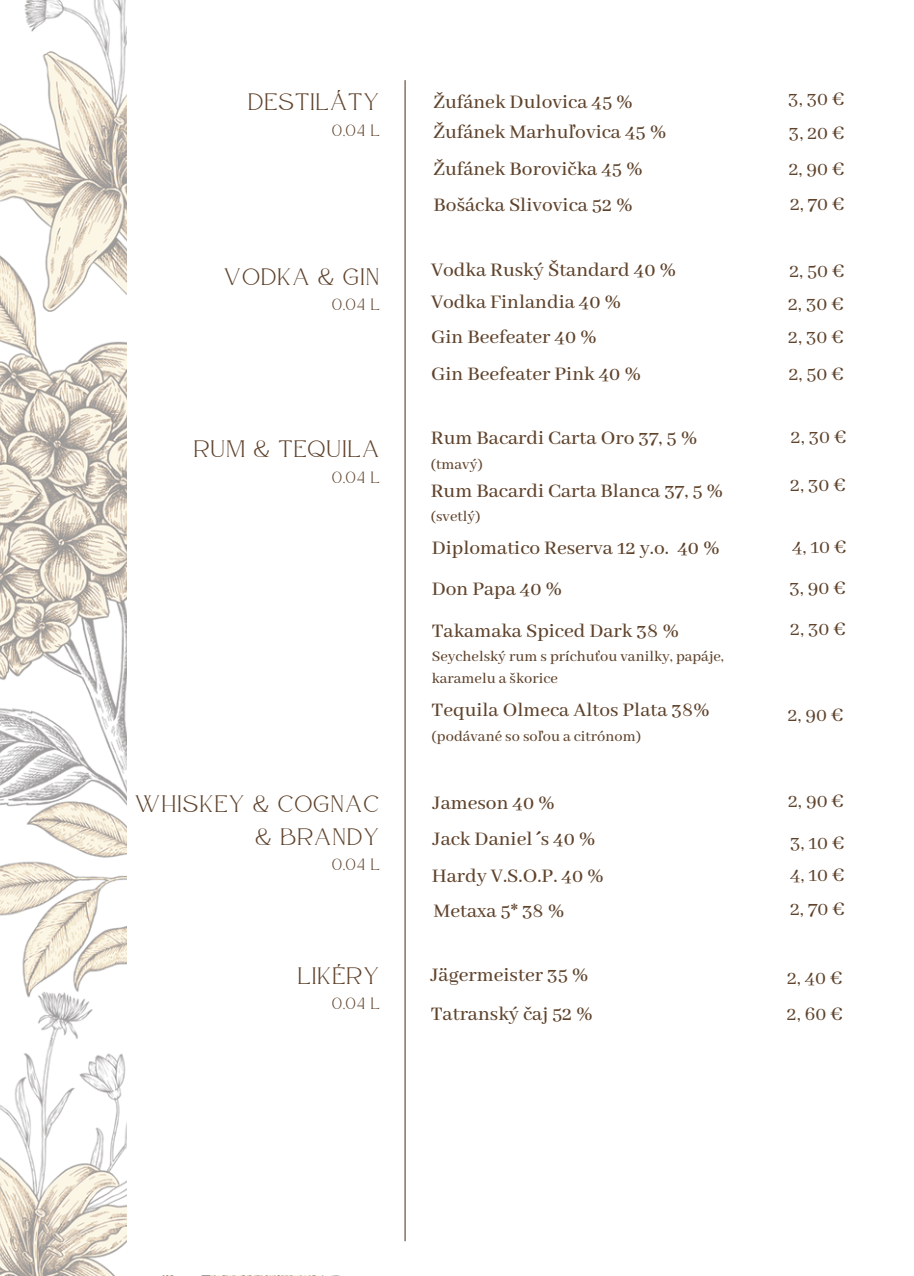
<style>
.page{position:relative;width:914px;height:1276px;background:#fff}
.page>*{position:absolute;margin:0;border:0;box-sizing:border-box;transform-origin:0 0}
.t1{font:23.7px/32.2px "Atteron";letter-spacing:.06em;color:#5f432c;text-align:right}
.t2{font:500 21.45px "Abhaya Libre";color:#5f432c}
.t3{font:21.45px "Abhaya Libre";color:#5f432c}
.t4{font:500 21.3px "Abhaya Libre";color:#5f432c}
.t5{font:21.3px "Abhaya Libre";color:#5f432c}
.t6{font:500 16.35px/22.2px "Abhaya Libre";color:#5f432c}
.t7{font:16.35px "Atteron";letter-spacing:.06em;color:#5f432c}
</style>
<div class="page">
<img style="left:0;top:1057px;width:127px;height:218px">
<img style="left:0;top:0;width:127px;height:1057px">
<hr style="left:404px;top:81px;width:2px;height:1160px;background:#5f432c">
<h4 class="t1" style="left:248px;top:86px;width:132px">DESTILÁTY</h4>
<h4 class="t7" style="left:332px;top:121px;width:49px">0,04 L</h4>
<h4 class="t2" style="left:433px;top:120px;width:235px">Žufánek Marhuľovica 45 %</h4>
<h5 class="t2" style="left:433px;top:157px;width:211px">Žufánek Borovička 45 %</h5>
<h5 class="t4" style="left:433px;top:193px;width:201px">Bošácka Slivovica 52 %</h5>
<h4 class="t4" style="left:433px;top:90px;width:201px">Žufánek Dulovica 45 %</h4>
<h5 class="t3" style="left:788px;top:87px;width:58px">3, 30 €</h5>
<h5 class="t3" style="left:789px;top:121px;width:57px">3, 20 €</h5>
<h5 class="t3" style="left:788px;top:157px;width:58px">2, 90 €</h5>
<h4 class="t5" style="left:790px;top:192px;width:56px">2, 70 €</h4>
<h4 class="t1" style="left:224px;top:260px;width:157px">VODKA &amp; GIN</h4>
<h4 class="t7" style="left:332px;top:295px;width:49px">0,04 L</h4>
<p class="t1" style="left:194px;top:433px;width:187px">RUM &amp; TEQUILA</p>
<p class="t7" style="left:332px;top:468px;width:49px">0,04 L</p>
<h3 class="t1" style="left:135px;top:788px;width:246px">WHISKEY &amp; COGNAC &amp; BRANDY</h3>
<h3 class="t7" style="left:332px;top:855px;width:49px">0,04 L</h3>
<h4 class="t1" style="left:298px;top:959px;width:83px">LIKÉRY</h4>
<h4 class="t7" style="left:332px;top:994px;width:49px">0,04 L</h4>
<h4 class="t2" style="left:431px;top:258px;width:247px">Vodka Ruský Štandard 40 %</h4>
<h5 class="t3" style="left:789px;top:258px;width:57px">2, 50 €</h5>
<h5 class="t2" style="left:431px;top:290px;width:192px">Vodka Finlandia 40 %</h5>
<h5 class="t3" style="left:788px;top:292px;width:57px">2, 30 €</h5>
<h5 class="t4" style="left:431px;top:325px;width:168px">Gin Beefeater 40 %</h5>
<h5 class="t4" style="left:431px;top:362px;width:212px">Gin Beefeater Pink 40 %</h5>
<h5 class="t5" style="left:788px;top:325px;width:57px">2, 30 €</h5>
<h4 class="t5" style="left:788px;top:362px;width:57px">2, 50 €</h4>
<h1 class="t4" style="left:431px;top:426px;width:268px">Rum Bacardi Carta Oro 37, 5 %</h1>
<h1 class="t6" style="left:431px;top:453px;width:53px">(tmavý)</h1>
<h1 class="t4" style="left:431px;top:479px;width:294px">Rum Bacardi Carta Blanca 37, 5 %</h1>
<h1 class="t6" style="left:431px;top:506px;width:51px">(svetlý)</h1>
<h1 class="t4" style="left:432px;top:536px;width:290px">Diplomatico Reserva 12 y.o. 40 %</h1>
<h4 class="t4" style="left:432px;top:577px;width:132px">Don Papa 40 %</h4>
<h5 class="t4" style="left:432px;top:619px;width:249px">Takamaka Spiced Dark 38 %</h5>
<h5 class="t6" style="left:432px;top:646px;width:293px">Seychelský rum s príchuťou vanilky, papáje, karamelu a škorice</h5>
<h4 class="t4" style="left:431px;top:698px;width:280px">Tequila Olmeca Altos Plata 38%</h4>
<h4 class="t6" style="left:431px;top:726px;width:211px">(podávané so soľou a citrónom)</h4>
<h5 class="t2" style="left:433px;top:791px;width:124px">Jameson 40 %</h5>
<h1 class="t5" style="left:791px;top:425px;width:57px">2, 30 €</h1>
<h1 class="t5" style="left:790px;top:473px;width:57px">2, 30 €</h1>
<h4 class="t5" style="left:792px;top:535px;width:56px">4, 10 €</h4>
<h4 class="t5" style="left:789px;top:576px;width:58px">3, 90 €</h4>
<h4 class="t5" style="left:790px;top:617px;width:57px">2, 30 €</h4>
<h5 class="t5" style="left:788px;top:703px;width:57px">2, 90 €</h5>
<h4 class="t3" style="left:788px;top:789px;width:58px">2,90€</h4>
<h4 class="t2" style="left:433px;top:827px;width:164px">Jack Daniel´s 40 %</h4>
<h3 class="t3" style="left:790px;top:831px;width:56px">3,10€</h3>
<h5 class="t2" style="left:432px;top:864px;width:174px">Hardy V.S.O.P. 40 %</h5>
<h5 class="t2" style="left:433px;top:898px;width:133px">Metaxa 5* 38 %</h5>
<h2 class="t3" style="left:790px;top:863px;width:56px">4,10€</h2>
<h2 class="t3" style="left:790px;top:896px;width:56px">2,70€</h2>
<h4 class="t2" style="left:431px;top:962px;width:160px">Jägermeister 35 %</h4>
<h4 class="t3" style="left:787px;top:966px;width:57px">2,40€</h4>
<p class="t2" style="left:431px;top:1002px;width:164px">Tatranský čaj 52 %</p>
<p class="t3" style="left:787px;top:1002px;width:58px">2,60€</p>
</div>
